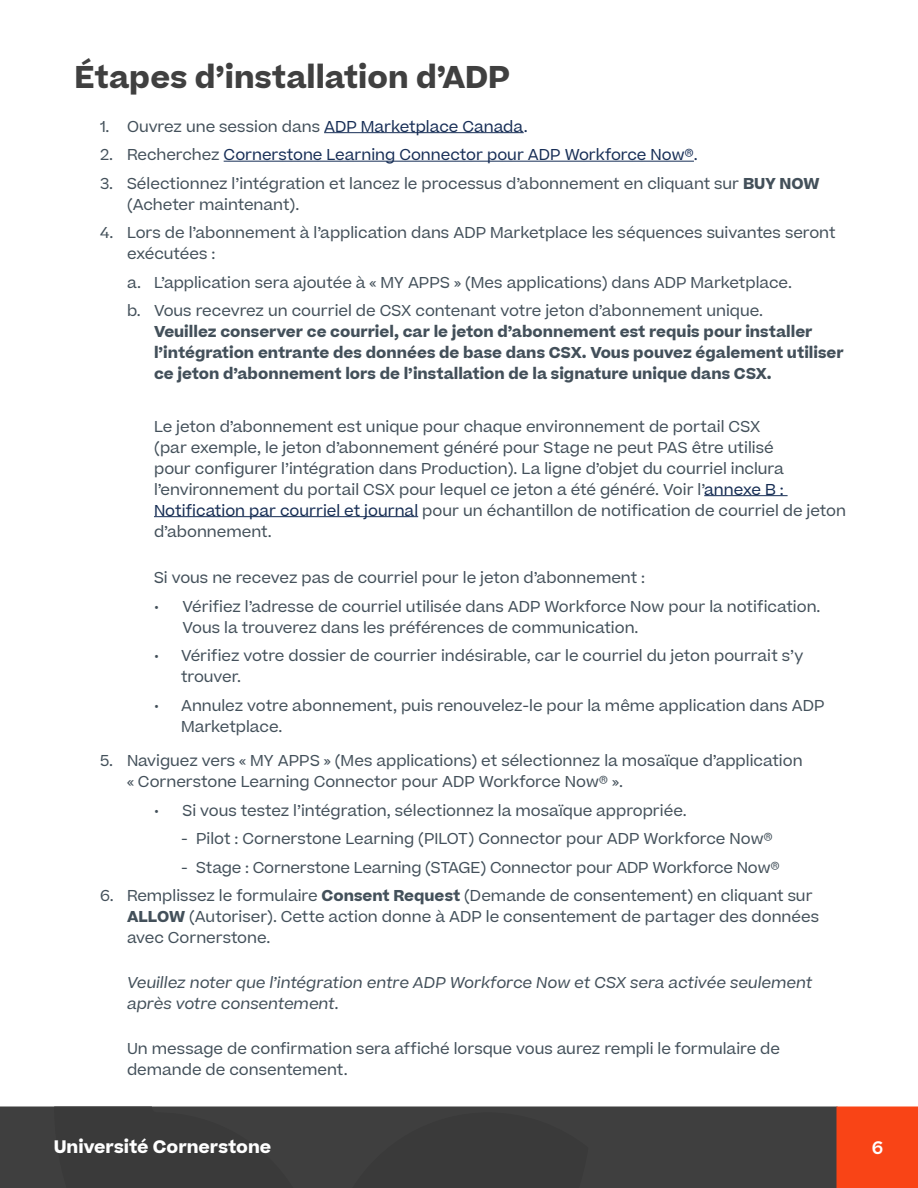
<style>
.page{position:relative;width:918px;height:1188px;background:#fff}
.page>*{position:absolute;margin:0;border:0;box-sizing:border-box;transform-origin:0 0}
.Paragraph_Style1{font:700 30px "Beatrice";color:#404040}
.t1{font:700 17.25px "Beatrice";color:#fff}
.t2{font:600 17.25px "Beatrice";color:#fff}
.Alpha-Numeric_List_S{font:15px/21px "Beatrice";color:#43505a}
.Paragraph_Style14{font:15px/21px "Beatrice";color:#43505a}
.Alpha-Numeric_List_S-2{font:700 15px/21px "Beatrice";color:#43505a}
.Bullet_List_Style8{font:15px/21px "Beatrice";color:#43505a}
.Bullet_List_Style9{font:15px/21px "Beatrice";color:#43505a}
.Bullet_List_Style10{font:15px "Beatrice";letter-spacing:-.005em;color:#43505a}
.Paragraph_Style10{font:italic 15px/21px "Beatrice";color:#43505a}
.Paragraph_Style9{font:15px/21px "Beatrice";color:#43505a}
.Alpha-Numeric_List_S-3{font:15px "Beatrice";color:#172e56}
.Paragraph_Style13{font:15px "Beatrice";color:#43505a}
.s1{color:#172e56}
.s2{color:#182f58}
.s3{color:#43505a}
.s4{font-weight:700}
.s5{font-weight:400}
.s6{color:#152c53}
</style>
<div class="page">
<div style="left:0;top:1107px;width:837px;height:81px;background:#3f3f3f"></div>
<div style="left:837px;top:1107px;width:81px;height:81px;background:#f94416"></div>
<hr style="left:324px;top:132px;width:200px;height:1px;background:#172e56">
<hr style="left:224px;top:161px;width:470px;height:1px;background:#172e56">
<hr style="left:704px;top:495px;width:84px;height:1px;background:#152c53">
<hr style="left:154px;top:516px;width:264px;height:1px;background:#152c53">
<p class="Paragraph_Style1" style="left:75px;top:57px;width:437px">Étapes d’installation d’ADP</p>
<p class="Alpha-Numeric_List_S" style="left:100px;top:115px;width:429px">1. Ouvrez une session dans <span class="s1">ADP Marketplace Canada</span><span class="s2">.</span></p>
<p class="Alpha-Numeric_List_S-3" style="left:100px;top:145px;width:599px"><span class="s3">2. Recherchez</span> Cornerstone Learning Connector pour ADP Workforce Now®<span class="s2">.</span></p>
<p class="Alpha-Numeric_List_S" style="left:127px;top:172px;width:694px;text-indent:-27px">3. Sélectionnez l’intégration et lancez le processus d’abonnement en cliquant sur <span class="s4">BUY NOW </span>(Acheter maintenant).</p>
<p class="Alpha-Numeric_List_S" style="left:127px;top:222px;width:710px;text-indent:-27px">4. Lors de l’abonnement à l’application dans ADP Marketplace les séquences suivantes seront exécutées :</p>
<p class="Alpha-Numeric_List_S" style="left:127px;top:271px;width:667px">a. L’application sera ajoutée à « MY APPS » (Mes applications) dans ADP Marketplace.</p>
<p class="Alpha-Numeric_List_S-2" style="left:154px;top:300px;width:691px;text-indent:-27px"><span class="s5">b. Vous recevrez un courriel de CSX contenant votre jeton d’abonnement unique.<br></span>Veuillez conserver ce courriel, car le jeton d’abonnement est requis pour installer l’intégration entrante des données de base dans CSX. Vous pouvez également utiliser ce jeton d’abonnement lors de l’installation de la signature unique dans CSX.</p>
<p class="Paragraph_Style14" style="left:154px;top:415px;width:693px">Le jeton d’abonnement est unique pour chaque environnement de portail CSX<br>(par exemple, le jeton d’abonnement généré pour Stage ne peut PAS être utilisé<br>pour configurer l’intégration dans Production). La ligne d’objet du courriel inclura l’environnement du portail CSX pour lequel ce jeton a été généré. Voir l’<span class="s6">annexe B :<br>Notification par courriel et journal</span> pour un échantillon de notification de courriel de jeton d’abonnement.</p>
<p class="Paragraph_Style13" style="left:154px;top:568px;width:493px">Si vous ne recevez pas de courriel pour le jeton d’abonnement :</p>
<p class="Bullet_List_Style8" style="left:183px;top:595px;width:640px;text-indent:-28px">• Vérifiez l’adresse de courriel utilisée dans ADP Workforce Now pour la notification.<br>Vous la trouverez dans les préférences de communication.</p>
<p class="Bullet_List_Style9" style="left:181px;top:645px;width:624px;text-indent:-27px">• Vérifiez votre dossier de courrier indésirable, car le courriel du jeton pourrait s’y trouver.</p>
<p class="Bullet_List_Style9" style="left:181px;top:694px;width:645px;text-indent:-27px">• Annulez votre abonnement, puis renouvelez-le pour la même application dans ADP<br>Marketplace.</p>
<p class="Alpha-Numeric_List_S" style="left:127px;top:750px;width:677px;text-indent:-27px">5. Naviguez vers « MY APPS » (Mes applications) et sélectionnez la mosaïque d’application « Cornerstone Learning Connector pour ADP Workforce Now® ».</p>
<p class="Bullet_List_Style8" style="left:154px;top:799px;width:534px">• Si vous testez l’intégration, sélectionnez la mosaïque appropriée.</p>
<p class="Bullet_List_Style10" style="left:181px;top:829px;width:593px">- Pilot : Cornerstone Learning (PILOT) Connector pour ADP Workforce Now®</p>
<p class="Bullet_List_Style10" style="left:181px;top:857px;width:600px">- Stage : Cornerstone Learning (STAGE) Connector pour ADP Workforce Now®</p>
<p class="Alpha-Numeric_List_S" style="left:127px;top:885px;width:694px;text-indent:-27px">6. Remplissez le formulaire <span class="s4">Consent Request</span> (Demande de consentement) en cliquant sur<br><span class="s4">ALLOW</span> (Autoriser). Cette action donne à ADP le consentement de partager des données avec Cornerstone.</p>
<p class="Paragraph_Style10" style="left:127px;top:972px;width:687px">Veuillez noter que l’intégration entre ADP Workforce Now et CSX sera activée seulement après votre consentement.</p>
<p class="Paragraph_Style9" style="left:127px;top:1038px;width:654px">Un message de confirmation sera affiché lorsque vous aurez rempli le formulaire de demande de consentement.</p>
<p class="t1" style="left:54px;top:1135px;width:219px">Université Cornerstone</p>
<p class="t2" style="left:872px;top:1136px;width:13px">6</p>
</div>
